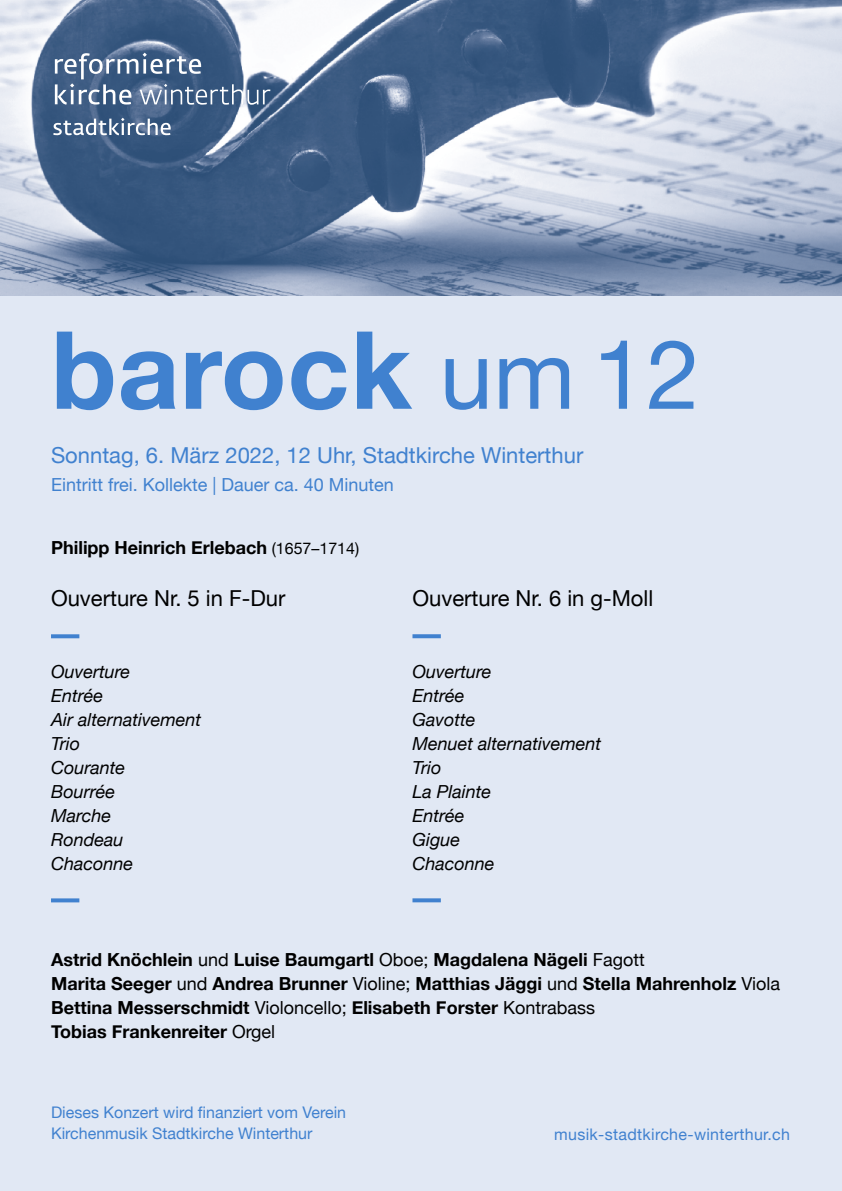
<style>
.page{position:relative;width:842px;height:1191px;background:#fff}
.page>*{position:absolute;margin:0;border:0;box-sizing:border-box;transform-origin:0 0}
.t1{font:700 108px "Helvetica Neue";letter-spacing:.005em;color:#4081cf}
.t2{font:22px "Helvetica Neue";color:#4081cf}
.t3{font:22px "Helvetica Neue";color:#000}
.t4{font:700 18px/24px "Helvetica Neue";color:#000}
.t5{font:italic 18px/24px "Helvetica Neue";color:#000}
.t6{font:18px "Helvetica Neue";color:#4081cf}
.t7{font:16px/21px "Helvetica Neue";color:#4081cf}
.t8{font:16px "Helvetica Neue";letter-spacing:.02em;color:#4081cf}
.s1{font-weight:400;font-size:96px}
.s2{font-weight:400;font-size:16px}
.s3{font-weight:400}
</style>
<div class="page">
<div style="left:0;top:227px;width:842px;height:964px;background:#e1e8f4"></div>
<img style="left:0;top:0;width:842px;height:296px">
<svg style="left:55px;top:53px;width:215px;height:52px"></svg>
<svg style="left:53px;top:118px;width:118px;height:17px"></svg>
<svg style="left:51px;top:634px;width:28px;height:4px"></svg>
<svg style="left:51px;top:898px;width:28px;height:4px"></svg>
<svg style="left:412px;top:634px;width:29px;height:4px"></svg>
<svg style="left:412px;top:898px;width:29px;height:4px"></svg>
<h1 class="t1" style="left:51px;top:285px;width:650px">barock <span class="s1">um 12</span></h1>
<p class="t2" style="left:51px;top:439px;width:534px">Sonntag, 6. März 2022, 12 Uhr, Stadtkirche Winterthur</p>
<p class="t6" style="left:51px;top:471px;width:344px">Eintritt frei. Kollekte | Dauer ca. 40 Minuten</p>
<p class="t4" style="left:51px;top:536px;width:310px">Philipp Heinrich Erlebach <span class="s2">(1657–1714)</span></p>
<p class="t3" style="left:51px;top:582px;width:236px">Ouverture Nr. 5 in F-Dur</p>
<p class="t5" style="left:51px;top:660px;width:152px">Ouverture<br>Entrée<br>Air alternativement<br>Trio<br>Courante<br>Bourrée<br>Marche<br>Rondeau<br>Chaconne</p>
<p class="t3" style="left:412px;top:582px;width:242px">Ouverture Nr. 6 in g-Moll</p>
<p class="t5" style="left:412px;top:660px;width:190px">Ouverture<br>Entrée<br>Gavotte<br>Menuet alternativement<br>Trio<br>La Plainte<br>Entrée<br>Gigue<br>Chaconne</p>
<p class="t4" style="left:51px;top:948px;width:731px">Astrid Knöchlein <span class="s3">und</span> Luise Baumgartl <span class="s3">Oboe;</span> Magdalena Nägeli <span class="s3">Fagott<br></span>Marita Seeger <span class="s3">und</span> Andrea Brunner <span class="s3">Violine;</span> Matthias Jäggi <span class="s3">und</span> Stella Mahrenholz <span class="s3">Viola </span>Bettina Messerschmidt <span class="s3">Violoncello;</span> Elisabeth Forster <span class="s3">Kontrabass<br></span>Tobias Frankenreiter <span class="s3">Orgel</span></p>
<p class="t7" style="left:51px;top:1103px;width:297px">Dieses Konzert wird finanziert vom Verein<br>Kirchenmusik Stadtkirche Winterthur</p>
<p class="t8" style="left:554px;top:1122px;width:237px">musik-stadtkirche-winterthur.ch</p>
</div>
